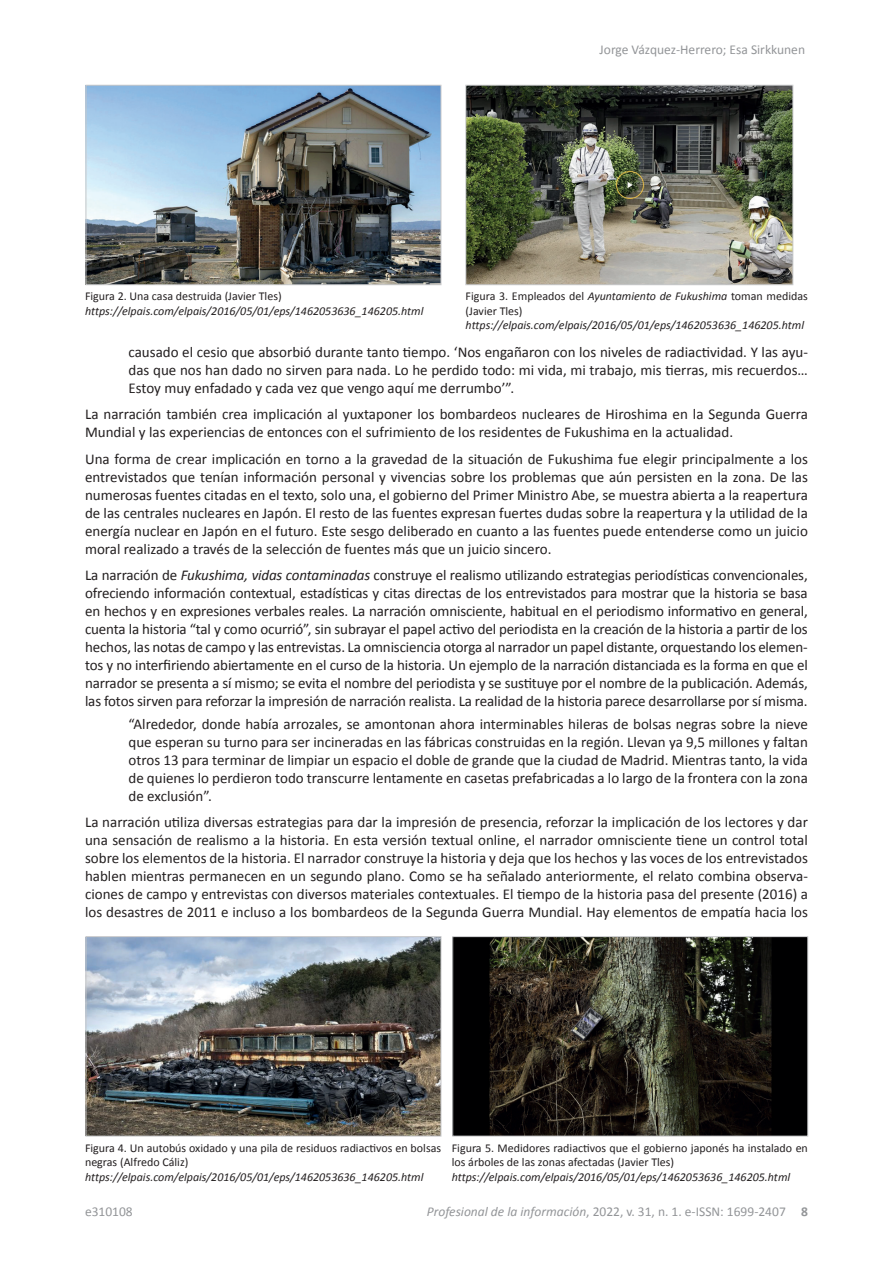
<style>
.page{position:relative;width:893px;height:1263px;background:#fff}
.page>*{position:absolute;margin:0;border:0;box-sizing:border-box;transform-origin:0 0}
.t1{font:15px/18px "Calibri";color:#231f20;text-align:justify}
.t2{font:13.5px "Calibri";color:#939598}
.t3{font:12px/14.4px "Calibri";color:#231f20}
.t4{font:italic 12px "Calibri";color:#231f20}
.s1{font-style:italic}
.s2{font-weight:700}
</style>
<div class="page">
<img style="left:88px;top:87px;width:351px;height:196px">
<div style="left:86px;top:85px;width:355px;height:200px;border:1px solid #c7c8ca"></div>
<img style="left:468px;top:87px;width:323px;height:196px">
<div style="left:466px;top:85px;width:327px;height:200px;border:1px solid #c7c8ca"></div>
<img style="left:88px;top:938px;width:351px;height:196px">
<div style="left:86px;top:936px;width:355px;height:200px;border:1px solid #c7c8ca"></div>
<img style="left:454px;top:938px;width:352px;height:196px">
<div style="left:452px;top:936px;width:356px;height:200px;border:1px solid #c7c8ca"></div>
<p class="t2" style="left:600px;top:41px;width:207px">Jorge Vázquez-Herrero; Esa Sirkkunen</p>
<p class="t3" style="left:85px;top:289px;width:198px">Figura 2. Una casa destruida (Javier Tles)</p>
<p class="t4" style="left:85px;top:303px;width:340px">https://elpais.com/elpais/2016/05/01/eps/1462053636_146205.html</p>
<p class="t3" style="left:466px;top:289px;width:344px">Figura 3. Empleados del <span class="s1">Ayuntamiento de Fukushima</span> toman medidas (Javier Tles)</p>
<p class="t4" style="left:466px;top:318px;width:340px">https://elpais.com/elpais/2016/05/01/eps/1462053636_146205.html</p>
<p class="t1" style="left:129px;top:342px;width:681px">causado el cesio que absorbió durante tanto tiempo. ‘Nos engañaron con los niveles de radiactividad. Y las ayu&shy;das que nos han dado no sirven para nada. Lo he perdido todo: mi vida, mi trabajo, mis tierras, mis recuerdos… Estoy muy enfadado y cada vez que vengo aquí me derrumbo’”.</p>
<p class="t1" style="left:85px;top:405px;width:724px">La narración también crea implicación al yuxtaponer los bombardeos nucleares de Hiroshima en la Segunda Guerra<br>Mundial y las experiencias de entonces con el sufrimiento de los residentes de Fukushima en la actualidad.</p>
<p class="t1" style="left:85px;top:449px;width:724px">Una forma de crear implicación en torno a la gravedad de la situación de Fukushima fue elegir principalmente a los entrevistados que tenían información personal y vivencias sobre los problemas que aún persisten en la zona. De las numerosas fuentes citadas en el texto, solo una, el gobierno del Primer Ministro Abe, se muestra abierta a la reapertura de las centrales nucleares en Japón. El resto de las fuentes expresan fuertes dudas sobre la reapertura y la utilidad de la energía nuclear en Japón en el futuro. Este sesgo deliberado en cuanto a las fuentes puede entenderse como un juicio moral realizado a través de la selección de fuentes más que un juicio sincero.</p>
<p class="t1" style="left:85px;top:566px;width:724px">La narración de <span class="s1">Fukushima, vidas contaminadas</span> construye el realismo utilizando estrategias periodísticas convencionales, ofreciendo información contextual, estadísticas y citas directas de los entrevistados para mostrar que la historia se basa en hechos y en expresiones verbales reales. La narración omnisciente, habitual en el periodismo informativo en general, cuenta la historia “tal y como ocurrió”, sin subrayar el papel activo del periodista en la creación de la historia a partir de los hechos, las notas de campo y las entrevistas. La omnisciencia otorga al narrador un papel distante, orquestando los elemen&shy;tos y no interfiriendo abiertamente en el curso de la historia. Un ejemplo de la narración distanciada es la forma en que el narrador se presenta a sí mismo; se evita el nombre del periodista y se sustituye por el nombre de la publicación. Además, las fotos sirven para reforzar la impresión de narración realista. La realidad de la historia parece desarrollarse por sí misma.</p>
<p class="t1" style="left:129px;top:714px;width:681px">“Alrededor, donde había arrozales, se amontonan ahora interminables hileras de bolsas negras sobre la nieve que esperan su turno para ser incineradas en las fábricas construidas en la región. Llevan ya 9,5 millones y faltan otros 13 para terminar de limpiar un espacio el doble de grande que la ciudad de Madrid. Mientras tanto, la vida de quienes lo perdieron todo transcurre lentamente en casetas prefabricadas a lo largo de la frontera con la zona de exclusión”.</p>
<p class="t1" style="left:85px;top:812px;width:724px">La narración utiliza diversas estrategias para dar la impresión de presencia, reforzar la implicación de los lectores y dar una sensación de realismo a la historia. En esta versión textual online, el narrador omnisciente tiene un control total sobre los elementos de la historia. El narrador construye la historia y deja que los hechos y las voces de los entrevistados hablen mientras permanecen en un segundo plano. Como se ha señalado anteriormente, el relato combina observa&shy;ciones de campo y entrevistas con diversos materiales contextuales. El tiempo de la historia pasa del presente (2016) a los desastres de 2011 e incluso a los bombardeos de la Segunda Guerra Mundial. Hay elementos de empatía hacia los</p>
<p class="t3" style="left:85px;top:1140px;width:358px">Figura 4. Un autobús oxidado y una pila de residuos radiactivos en bolsas negras (Alfredo Cáliz)</p>
<p class="t4" style="left:85px;top:1169px;width:340px">https://elpais.com/elpais/2016/05/01/eps/1462053636_146205.html</p>
<p class="t3" style="left:452px;top:1140px;width:358px">Figura 5. Medidores radiactivos que el gobierno japonés ha instalado en los árboles de las zonas afectadas (Javier Tles)</p>
<p class="t4" style="left:452px;top:1169px;width:340px">https://elpais.com/elpais/2016/05/01/eps/1462053636_146205.html</p>
<p class="t2" style="left:85px;top:1203px;width:49px">e310108</p>
<p class="t2" style="left:427px;top:1203px;width:383px"><span class="s1">Profesional de la información</span>, 2022, v. 31, n. 1. e-ISSN: 1699-2407 <span class="s2">8</span></p>
</div>
